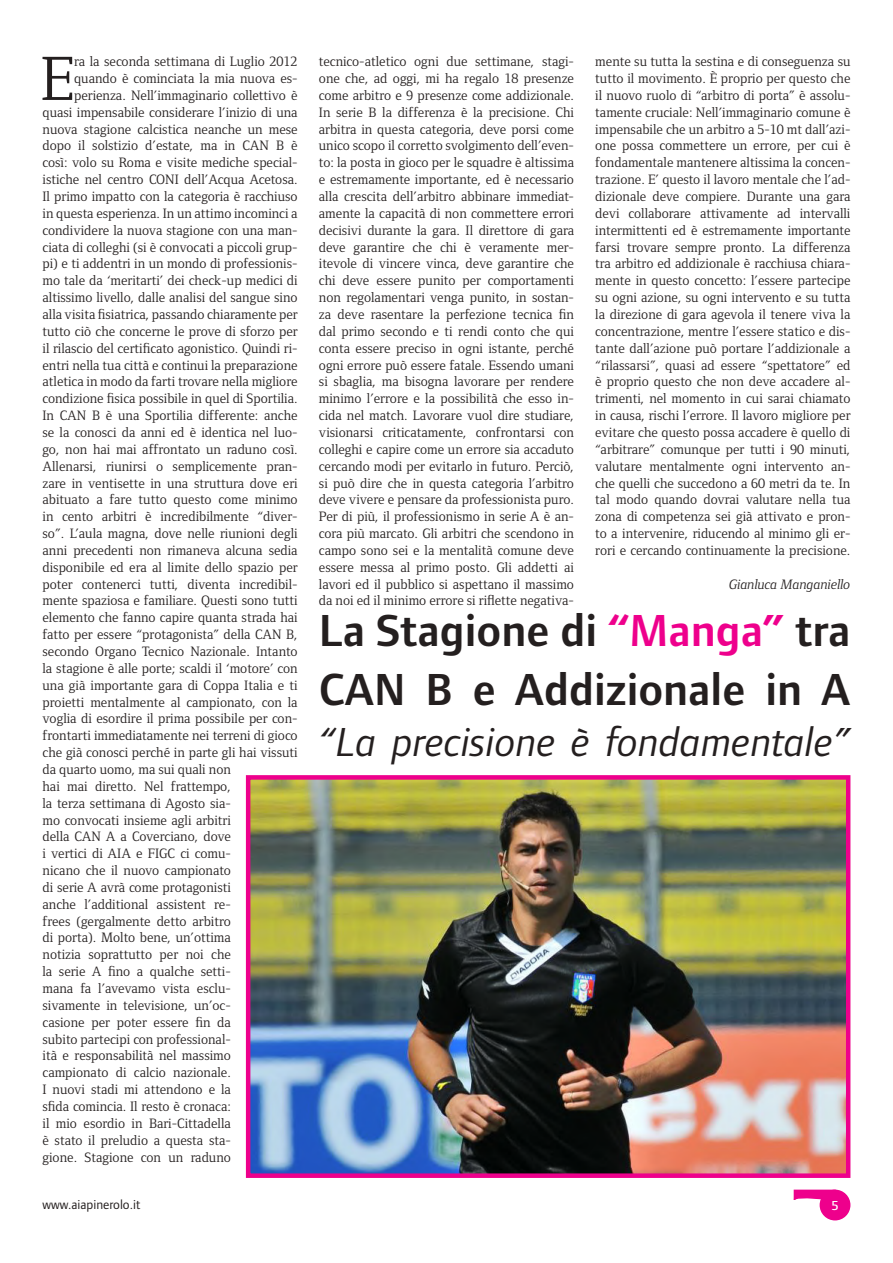
<style>
.page{position:relative;width:893px;height:1263px;background:#fff}
.page>*{position:absolute;margin:0;border:0;box-sizing:border-box;transform-origin:0 0}
.t1{font:64.35px "Foundry Form Serif";color:#241f1f}
.t2{font:600 46.5px/59.4px "Foundry Form Sans";color:#241f1f}
.t3{font:italic 42px "Foundry Form Sans";color:#241f1f}
.t4{font:14.1px/16.8px "Foundry Form Serif";color:#241f1f;text-align:justify}
.t5{font:italic 14.1px "Foundry Form Serif";color:#241f1f}
.t6{font:13.5px "Foundry Form Sans";color:#241f1f}
.t7{font:500 13.5px "Foundry Form Sans";color:#fff}
.s1{color:#ee008c}
</style>
<div class="page">
<div style="left:820px;top:1190px;width:30px;height:30px;background:#ee008c;border-radius:50%"></div>
<div style="left:820px;top:1189px;width:30px;height:31px;border:2px solid #ee008c;border-radius:50%"></div>
<svg style="left:793px;top:1189px;width:43px;height:12px"></svg>
<img style="left:251px;top:780px;width:594px;height:393px">
<div style="left:246px;top:775px;width:604px;height:403px;border:4px solid #ee008c"></div>
<h1 class="t1" style="left:40px;top:43px;width:35px">E</h1>
<p class="t4" style="left:74px;top:53px;width:225px">ra la seconda settimana di Luglio 2012</p>
<p class="t4" style="left:74px;top:70px;width:225px">quando è cominciata la mia nuova es-</p>
<p class="t4" style="left:74px;top:87px;width:225px">perienza. Nell’immaginario collettivo è</p>
<p class="t4" style="left:43px;top:104px;width:257px">quasi impensabile considerare l’inizio di una</p>
<p class="t4" style="left:43px;top:121px;width:257px">nuova stagione calcistica neanche un mese</p>
<p class="t4" style="left:43px;top:137px;width:257px">dopo il solstizio d’estate, ma in CAN B è</p>
<p class="t4" style="left:43px;top:154px;width:257px">così: volo su Roma e visite mediche special-</p>
<p class="t4" style="left:43px;top:171px;width:257px">istiche nel centro CONI dell’Acqua Acetosa.</p>
<p class="t4" style="left:43px;top:188px;width:257px">Il primo impatto con la categoria è racchiuso</p>
<p class="t4" style="left:43px;top:205px;width:257px">in questa esperienza. In un attimo incominci a</p>
<p class="t4" style="left:43px;top:222px;width:257px">condividere la nuova stagione con una man-</p>
<p class="t4" style="left:43px;top:238px;width:257px">ciata di colleghi (si è convocati a piccoli grup-</p>
<p class="t4" style="left:43px;top:255px;width:257px">pi) e ti addentri in un mondo di professionis-</p>
<p class="t4" style="left:43px;top:272px;width:257px">mo tale da ‘meritarti’ dei check-up medici di</p>
<p class="t4" style="left:43px;top:289px;width:257px">altissimo livello, dalle analisi del sangue sino</p>
<p class="t4" style="left:43px;top:306px;width:257px">alla visita fisiatrica, passando chiaramente per</p>
<p class="t4" style="left:43px;top:323px;width:257px">tutto ciò che concerne le prove di sforzo per</p>
<p class="t4" style="left:43px;top:340px;width:257px">il rilascio del certificato agonistico. Quindi ri-</p>
<p class="t4" style="left:43px;top:356px;width:257px">entri nella tua città e continui la preparazione</p>
<p class="t4" style="left:43px;top:373px;width:257px">atletica in modo da farti trovare nella migliore</p>
<p class="t4" style="left:43px;top:390px;width:257px">condizione fisica possibile in quel di Sportilia.</p>
<p class="t4" style="left:43px;top:407px;width:257px">In CAN B è una Sportilia differente: anche</p>
<p class="t4" style="left:43px;top:424px;width:257px">se la conosci da anni ed è identica nel luo-</p>
<p class="t4" style="left:43px;top:441px;width:257px">go, non hai mai affrontato un raduno così.</p>
<p class="t4" style="left:43px;top:458px;width:257px">Allenarsi, riunirsi o semplicemente pran-</p>
<p class="t4" style="left:43px;top:474px;width:257px">zare in ventisette in una struttura dove eri</p>
<p class="t4" style="left:43px;top:491px;width:257px">abituato a fare tutto questo come minimo</p>
<p class="t4" style="left:43px;top:508px;width:257px">in cento arbitri è incredibilmente “diver-</p>
<p class="t4" style="left:43px;top:525px;width:257px">so”. L’aula magna, dove nelle riunioni degli</p>
<p class="t4" style="left:43px;top:542px;width:257px">anni precedenti non rimaneva alcuna sedia</p>
<p class="t4" style="left:43px;top:559px;width:257px">disponibile ed era al limite dello spazio per</p>
<p class="t4" style="left:43px;top:575px;width:257px">poter contenerci tutti, diventa incredibil-</p>
<p class="t4" style="left:43px;top:592px;width:257px">mente spaziosa e familiare. Questi sono tutti</p>
<p class="t4" style="left:43px;top:609px;width:257px">elemento che fanno capire quanta strada hai</p>
<p class="t4" style="left:43px;top:626px;width:257px">fatto per essere “protagonista” della CAN B,</p>
<p class="t4" style="left:43px;top:643px;width:257px">secondo Organo Tecnico Nazionale. Intanto</p>
<p class="t4" style="left:43px;top:660px;width:257px">la stagione è alle porte; scaldi il ‘motore’ con</p>
<p class="t4" style="left:43px;top:677px;width:257px">una già importante gara di Coppa Italia e ti</p>
<p class="t4" style="left:43px;top:693px;width:257px">proietti mentalmente al campionato, con la</p>
<p class="t4" style="left:43px;top:710px;width:257px">voglia di esordire il prima possibile per con-</p>
<p class="t4" style="left:43px;top:727px;width:257px">frontarti immediatamente nei terreni di gioco</p>
<p class="t4" style="left:43px;top:744px;width:257px">che già conosci perché in parte gli hai vissuti</p>
<p class="t4" style="left:43px;top:761px;width:190px">da quarto uomo, ma sui quali non</p>
<p class="t4" style="left:43px;top:778px;width:190px">hai mai diretto. Nel frattempo,</p>
<p class="t4" style="left:43px;top:795px;width:190px">la terza settimana di Agosto sia-</p>
<p class="t4" style="left:43px;top:811px;width:190px">mo convocati insieme agli arbitri</p>
<p class="t4" style="left:43px;top:828px;width:190px">della CAN A a Coverciano, dove</p>
<p class="t4" style="left:43px;top:845px;width:190px">i vertici di AIA e FIGC ci comu-</p>
<p class="t4" style="left:43px;top:862px;width:190px">nicano che il nuovo campionato</p>
<p class="t4" style="left:43px;top:879px;width:190px">di serie A avrà come protagonisti</p>
<p class="t4" style="left:43px;top:896px;width:190px">anche l’additional assistent re-</p>
<p class="t4" style="left:43px;top:912px;width:190px">frees (gergalmente detto arbitro</p>
<p class="t4" style="left:43px;top:929px;width:190px">di porta). Molto bene, un’ottima</p>
<p class="t4" style="left:43px;top:946px;width:190px">notizia soprattutto per noi che</p>
<p class="t4" style="left:43px;top:963px;width:190px">la serie A fino a qualche setti-</p>
<p class="t4" style="left:43px;top:980px;width:190px">mana fa l’avevamo vista esclu-</p>
<p class="t4" style="left:43px;top:997px;width:190px">sivamente in televisione, un’oc-</p>
<p class="t4" style="left:43px;top:1014px;width:190px">casione per poter essere fin da</p>
<p class="t4" style="left:43px;top:1030px;width:190px">subito partecipi con professional-</p>
<p class="t4" style="left:43px;top:1047px;width:190px">ità e responsabilità nel massimo</p>
<p class="t4" style="left:43px;top:1064px;width:190px">campionato di calcio nazionale.</p>
<p class="t4" style="left:43px;top:1081px;width:190px">I nuovi stadi mi attendono e la</p>
<p class="t4" style="left:43px;top:1098px;width:190px">sfida comincia. Il resto è cronaca:</p>
<p class="t4" style="left:43px;top:1115px;width:190px">il mio esordio in Bari-Cittadella</p>
<p class="t4" style="left:43px;top:1131px;width:190px">è stato il preludio a questa sta-</p>
<p class="t4" style="left:43px;top:1148px;width:190px">gione. Stagione con un raduno</p>
<p class="t6" style="left:43px;top:1197px;width:99px">www.aiapinerolo.it</p>
<p class="t4" style="left:319px;top:53px;width:257px">tecnico-atletico ogni due settimane, stagi&shy;one che, ad oggi, mi ha regalo 18 presenze come arbitro e 9 presenze come addizionale.<br>In serie B la differenza è la precisione. Chi arbitra in questa categoria, deve porsi come unico scopo il corretto svolgimento dell’even&shy;to: la posta in gioco per le squadre è altissima e estremamente importante, ed è necessario alla crescita dell’arbitro abbinare immediat&shy;amente la capacità di non commettere errori decisivi durante la gara. Il direttore di gara deve garantire che chi è veramente mer&shy;itevole di vincere vinca, deve garantire che chi deve essere punito per comportamenti non regolamentari venga punito, in sostan&shy;za deve rasentare la perfezione tecnica fin dal primo secondo e ti rendi conto che qui conta essere preciso in ogni istante, perché ogni errore può essere fatale. Essendo umani si sbaglia, ma bisogna lavorare per rendere minimo l’errore e la possibilità che esso in&shy;cida nel match. Lavorare vuol dire studiare, visionarsi criticatamente, confrontarsi con colleghi e capire come un errore sia accaduto cercando modi per evitarlo in futuro. Perciò, si può dire che in questa categoria l’arbitro deve vivere e pensare da professionista puro.<br>Per di più, il professionismo in serie A è an&shy;cora più marcato. Gli arbitri che scendono in campo sono sei e la mentalità comune deve essere messa al primo posto. Gli addetti ai lavori ed il pubblico si aspettano il massimo da noi ed il minimo errore si riflette negativa-</p>
<p class="t4" style="left:595px;top:53px;width:257px">mente su tutta la sestina e di conseguenza su tutto il movimento. È proprio per questo che il nuovo ruolo di “arbitro di porta” è assolu&shy;tamente cruciale: Nell’immaginario comune è impensabile che un arbitro a 5-10 mt dall’azi&shy;one possa commettere un errore, per cui è fondamentale mantenere altissima la concen&shy;trazione. E’ questo il lavoro mentale che l’ad&shy;dizionale deve compiere. Durante una gara devi collaborare attivamente ad intervalli intermittenti ed è estremamente importante farsi trovare sempre pronto. La differenza tra arbitro ed addizionale è racchiusa chiara&shy;mente in questo concetto: l’essere partecipe su ogni azione, su ogni intervento e su tutta la direzione di gara agevola il tenere viva la concentrazione, mentre l’essere statico e dis&shy;tante dall’azione può portare l’addizionale a “rilassarsi”, quasi ad essere “spettatore” ed è proprio questo che non deve accadere al&shy;trimenti, nel momento in cui sarai chiamato in causa, rischi l’errore. Il lavoro migliore per evitare che questo possa accadere è quello di “arbitrare” comunque per tutti i 90 minuti, valutare mentalmente ogni intervento an&shy;che quelli che succedono a 60 metri da te. In tal modo quando dovrai valutare nella tua zona di competenza sei già attivato e pron&shy;to a intervenire, riducendo al minimo gli er&shy;rori e cercando continuamente la precisione.</p>
<p class="t5" style="left:729px;top:576px;width:123px">Gianluca Manganiello</p>
<h2 class="t2" style="left:319px;top:601px;width:533px">La Stagione di <span class="s1">“Manga”</span> tra<br>CAN B e Addizionale in A</h2>
<h3 class="t3" style="left:319px;top:718px;width:533px">“La precisione è fondamentale”</h3>
<p class="t7" style="left:832px;top:1198px;width:8px">5</p>
</div>
